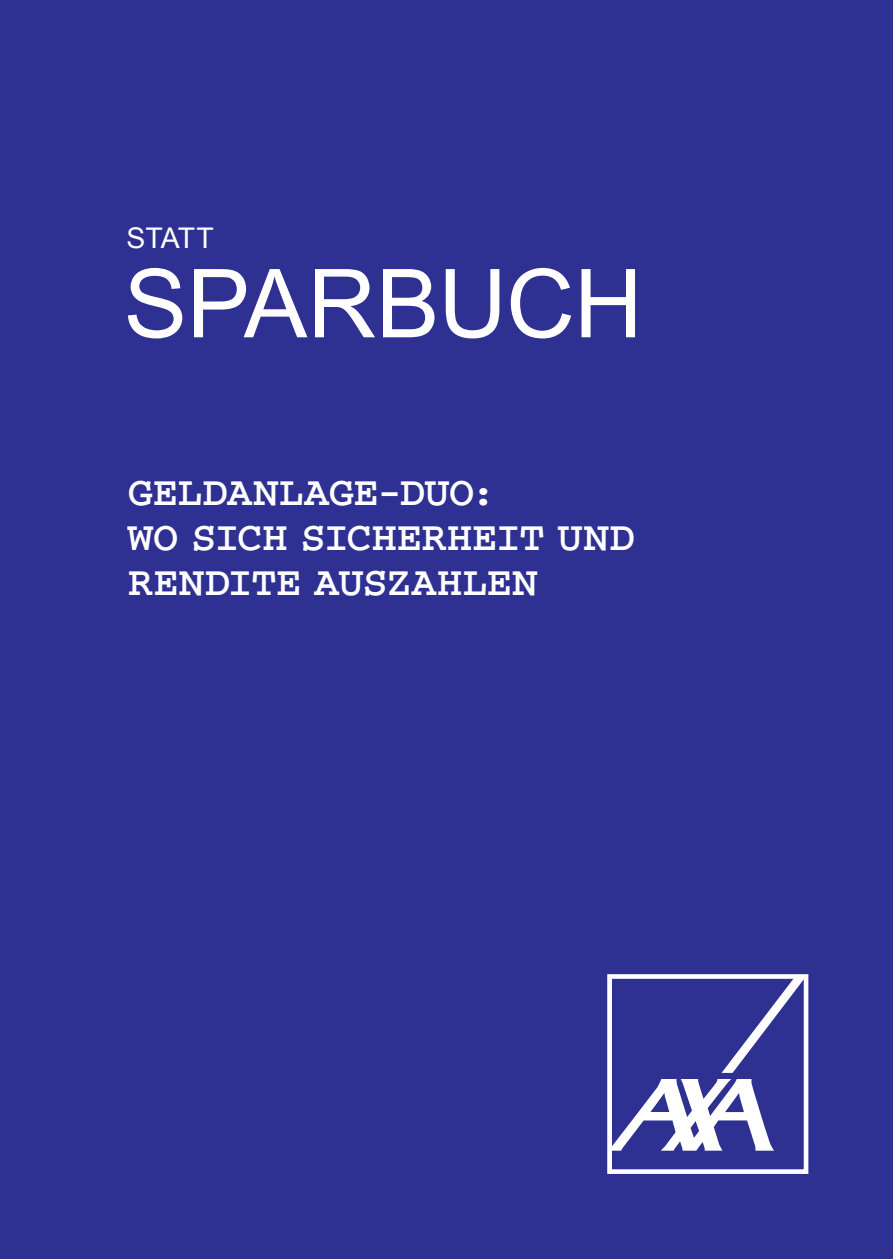
<style>
.page{position:relative;width:893px;height:1259px;background:#2e3092}
.page>*{position:absolute;margin:0;border:0;box-sizing:border-box;transform-origin:0 0}
.t1{font:95.4px "Arial";letter-spacing:-.01em;color:#fff}
.t2{font:700 42px/45px "Courier";letter-spacing:-.01em;color:#fff}
.t3{font:28.5px "Arial";letter-spacing:-.035em;color:#fff}
</style>
<div class="page">
<svg style="left:613px;top:980px;width:189px;height:171px"></svg>
<div style="left:607px;top:974px;width:201px;height:200px;border:5px solid #fff"></div>
<p class="t3" style="left:127px;top:220px;width:89px">STATT</p>
<h1 class="t1" style="left:124px;top:241px;width:520px">SPARBUCH</h1>
<p class="t2" style="left:128px;top:469px;width:508px">GELDANLAGE-DUO:<br>WO SICH SICHERHEIT UND<br>RENDITE AUSZAHLEN</p>
</div>
